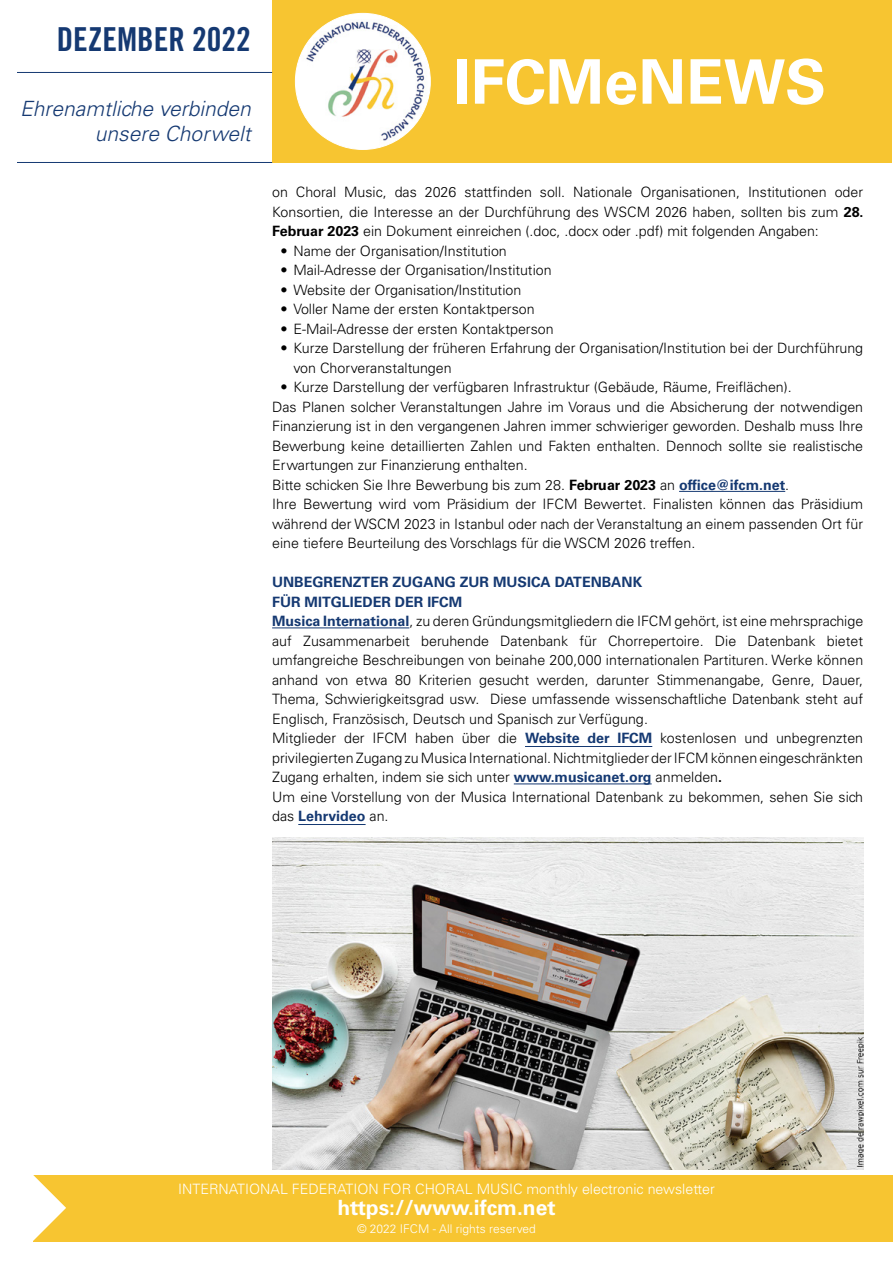
<style>
.page{position:relative;width:893px;height:1263px;background:#fff}
.page>*{position:absolute;margin:0;border:0;box-sizing:border-box;transform-origin:0 0}
.t1{font:700 61.5px "Univers LT Std";color:#fff}
.t2{font:33px "Trade Gothic LT Std Bd Cn 20";color:#153972}
.t3{font:italic 300 21px/25.2px "Univers LT Std";color:#153972;text-align:right}
.t4{font:700 21px "Univers LT Std";color:#fff}
.t5{font:300 14.25px/19.5px "Univers LT Std";color:#000}
.t6{font:300 14.25px "Univers LT Std";color:#fff}
.t7{font:300 12px "Univers LT Std";color:#fff}
.s1{font-weight:700}
.s2{font-weight:700;color:#153972}
</style>
<div class="page">
<hr style="left:679px;top:491px;width:106px;height:1px;background:#153972">
<hr style="left:272px;top:627px;width:137px;height:1px;background:#153972">
<hr style="left:525px;top:746px;width:127px;height:1px;background:#153972">
<hr style="left:514px;top:783px;width:138px;height:1px;background:#153972">
<hr style="left:298px;top:824px;width:68px;height:1px;background:#153972">
<div style="left:33px;top:1176px;width:860px;height:66px;background:#f7c531"></div>
<svg style="left:33px;top:1175px;width:33px;height:66px"></svg>
<div style="left:272px;top:0;width:619px;height:163px;background:#f7c531"></div>
<img style="left:295px;top:13px;width:135px;height:136px">
<hr style="left:17px;top:72px;width:255px;height:1px;background:#153972">
<hr style="left:17px;top:162px;width:255px;height:1px;background:#153972">
<img style="left:272px;top:838px;width:591px;height:331px">
<h2 class="t2" style="left:57px;top:19px;width:196px">DEZEMBER 2022</h2>
<h3 class="t3" style="left:20px;top:96px;width:232px">Ehrenamtliche verbinden unsere Chorwelt</h3>
<h1 class="t1" style="left:454px;top:46px;width:374px">IFCMeNEWS</h1>
<p class="t5" style="left:272px;top:183px;width:593px;text-align:justify">on Choral Music, das 2026 stattfinden soll. Nationale Organisationen, Institutionen oder Konsortien, die Interesse an der Durchführung des WSCM 2026 haben, sollten bis zum <span class="s1">28.<br>Februar 2023</span> ein Dokument einreichen (.doc, .docx oder .pdf) mit folgenden Angaben:</p>
<p class="t5" style="left:281px;top:241px;width:228px">• Name der Organisation/Institution</p>
<p class="t5" style="left:281px;top:261px;width:273px">• Mail-Adresse der Organisation/Institution</p>
<p class="t5" style="left:281px;top:280px;width:242px">• Website der Organisation/Institution</p>
<p class="t5" style="left:281px;top:300px;width:255px">• Voller Name der ersten Kontaktperson</p>
<p class="t5" style="left:281px;top:319px;width:274px">• E-Mail-Adresse der ersten Kontaktperson</p>
<p class="t5" style="left:293px;top:339px;width:571px;text-indent:-13px">• Kurze Darstellung der früheren Erfahrung der Organisation/Institution bei der Durchführung von Chorveranstaltungen</p>
<p class="t5" style="left:272px;top:378px;width:593px;text-indent:9px">• Kurze Darstellung der verfügbaren Infrastruktur (Gebäude, Räume, Freiflächen).<br>Das Planen solcher Veranstaltungen Jahre im Voraus und die Absicherung der notwendigen Finanzierung ist in den vergangenen Jahren immer schwieriger geworden. Deshalb muss Ihre Bewerbung keine detaillierten Zahlen und Fakten enthalten. Dennoch sollte sie realistische Erwartungen zur Finanzierung enthalten.<br>Bitte schicken Sie Ihre Bewerbung bis zum 28. <span class="s1">Februar 2023</span> an <span class="s2">office@ifcm.net</span>.<br>Ihre Bewertung wird vom Präsidium der IFCM Bewertet. Finalisten können das Präsidium während der WSCM 2023 in Istanbul oder nach der Veranstaltung an einem passenden Ort für eine tiefere Beurteilung des Vorschlags für die WSCM 2026 treffen.</p>
<p class="t5" style="left:272px;top:573px;width:593px"><span class="s2">UNBEGRENZTER ZUGANG ZUR MUSICA DATENBANK<br>FÜR MITGLIEDER DER IFCM<br>Musica International</span>, zu deren Gründungsmitgliedern die IFCM gehört, ist eine mehrsprachige auf Zusammenarbeit beruhende Datenbank für Chorrepertoire. Die Datenbank bietet umfangreiche Beschreibungen von beinahe 200,000 internationalen Partituren. Werke können anhand von etwa 80 Kriterien gesucht werden, darunter Stimmenangabe, Genre, Dauer, Thema, Schwierigkeitsgrad usw. Diese umfassende wissenschaftliche Datenbank steht auf Englisch, Französisch, Deutsch und Spanisch zur Verfügung.<br>Mitglieder der IFCM haben über die <span class="s2">Website der IFCM</span> kostenlosen und unbegrenzten privilegierten Zugang zu Musica International. Nichtmitglieder der IFCM können eingeschränkten Zugang erhalten, indem sie sich unter <span class="s2">www.musicanet.org</span> anmelden<span class="s1">.<br></span>Um eine Vorstellung von der Musica International Datenbank zu bekommen, sehen Sie sich das <span class="s2">Lehrvideo</span> an.</p>
<p class="t6" style="left:178px;top:1180px;width:538px">INTERNATIONAL FEDERATION FOR CHORAL MUSIC monthly electronic newsletter</p>
<h3 class="t4" style="left:337px;top:1195px;width:220px">https://www.ifcm.net</h3>
<p class="t7" style="left:357px;top:1221px;width:180px">© 2022 IFCM - All rights reserved</p>
</div>
